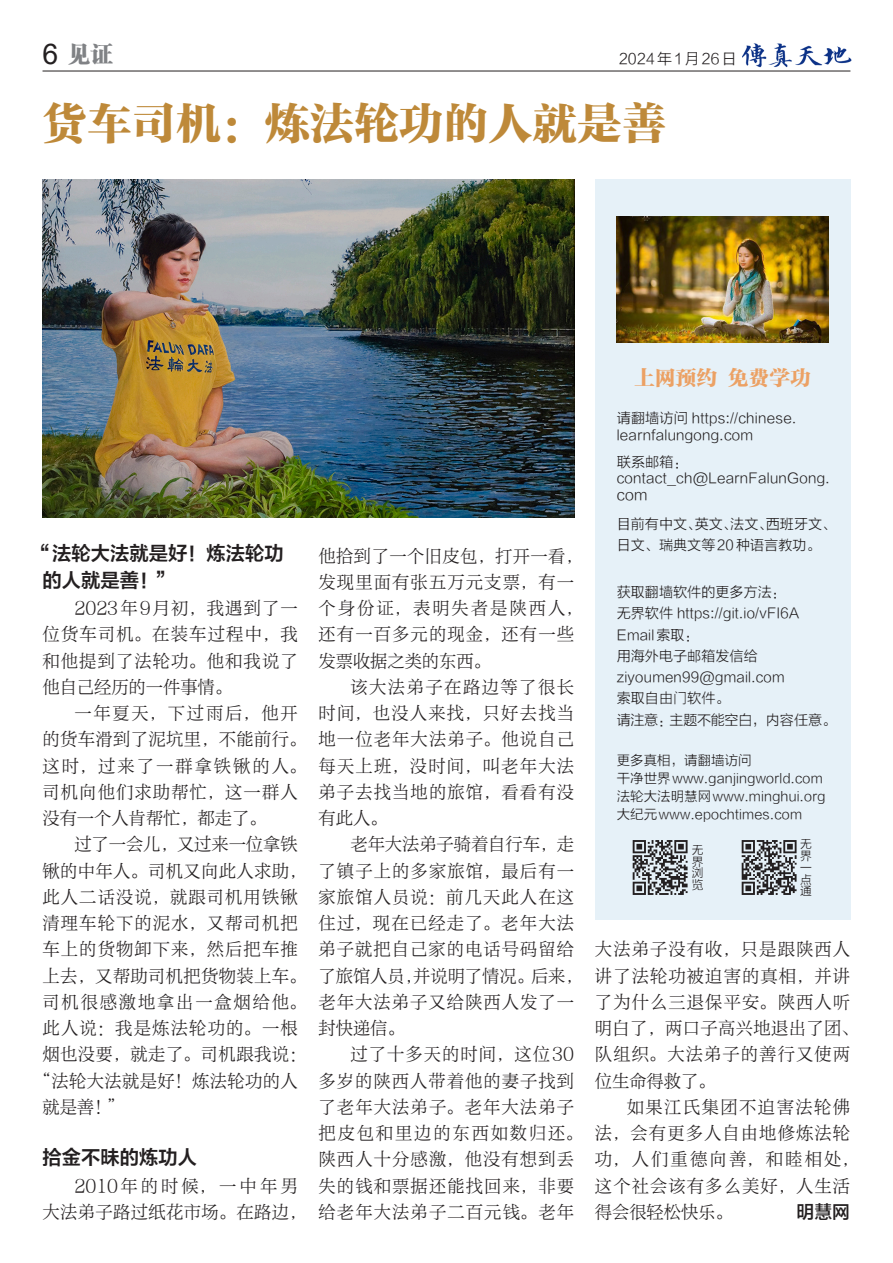
<style>
.page{position:relative;width:893px;height:1263px;background:#fff}
.page>*{position:absolute;margin:0;border:0;box-sizing:border-box;transform-origin:0 0}
.大题目{font:45px "FZTYSK GBK1 0";color:#be8939}
.t1{font:22.5px "FZCSK GBK1 0";color:#808285}
.小题目{font:21px "FZTYSK GBK1 0";color:#eca164}
.小标题-大字{font:19.5px "FZLTZCHK GBK1 0";color:#231f20}
.大题目-2{font:18px "FZLTZHK GBK1 0";color:#231f20}
.正文-大字{font:17.4px/26.2px "FZXYSK GBK1 0";letter-spacing:.07em;color:#231f20}
.正文-大字-2{font:17.4px/26.2px "FZXYSK GBK1 0";letter-spacing:.025em;color:#231f20}
.正文-大字-3{font:17.4px "FZXYSK GBK1 0";letter-spacing:.03em;color:#231f20}
.正文-大字-4{font:17.4px "FZXYSK GBK1 0";letter-spacing:.11em;color:#231f20}
.正文-大字-5{font:17.4px "FZXYSK GBK1 0";color:#231f20}
.图释{font:15px "FZLTXHK";letter-spacing:.125em;color:#231f20}
.图释-2{font:15px "FZLTXHK";color:#231f20}
.大题目-3{font:14.25px "FZLTXHK";color:#231f20}
.图释-3{font:14.25px "FZLTXHK";color:#231f20}
.大题目-4{font:14.25px "FZLTXHK";letter-spacing:-.025em;color:#231f20}
.图释-4{font:13.5px/18px "FZLTXHK";color:#231f20}
.图释-5{font:12px/11.7px "FZLTXHK";color:#231f20;text-align:justify}
.s1{font-family:"Arial";font-size:28.5px;color:#231f20}
</style>
<div class="page">
<hr style="left:43px;top:71px;width:807px;height:1px;background:#231f20">
<img style="left:742px;top:43px;width:110px;height:25px">
<img style="left:43px;top:179px;width:531px;height:338px">
<div style="left:595px;top:179px;width:255px;height:740px;background:#e6f1f8"></div>
<img style="left:616px;top:216px;width:213px;height:127px">
<img style="left:632px;top:840px;width:56px;height:55px">
<img style="left:741px;top:840px;width:56px;height:55px">
<p class="t1" style="left:43px;top:42px;width:72px"><span class="s1">6</span> 见证</p>
<p class="图释" style="left:619px;top:50px;width:119px">2024年1月26日</p>
<p class="大题目" style="left:43px;top:100px;width:625px">货车司机：炼法轮功的人就是善</p>
<p class="小题目" style="left:634px;top:367px;width:178px">上网预约 免费学功</p>
<p class="图释-3" style="left:617px;top:411px;width:181px">请翻墙访问 https://chinese.</p>
<p class="图释-3" style="left:617px;top:427px;width:138px">learnfalungong.com</p>
<p class="小标题-大字" style="left:33px;top:543px;width:252px">“法轮大法就是好！炼法轮功</p>
<p class="小标题-大字" style="left:43px;top:569px;width:132px">的人就是善！”</p>
<p class="正文-大字" style="left:43px;top:595px;width:257px;text-align:justify;text-indent:32px">2023年9月初，我遇到了一位货车司机。在装车过程中，我和他提到了法轮功。他和我说了他自己经历的一件事情。</p>
<p class="正文-大字" style="left:43px;top:700px;width:265px;text-indent:32px">一年夏天，下过雨后，他开的货车滑到了泥坑里，不能前行。这时，过来了一群拿铁锹的人。司机向他们求助帮忙，这一群人没有一个人肯帮忙，都走了。</p>
<p class="正文-大字-5" style="left:74px;top:834px;width:225px">过了一会儿，又过来一位拿铁</p>
<p class="正文-大字-2" style="left:43px;top:858px;width:265px">锹的中年人。司机又向此人求助，</p>
<p class="正文-大字" style="left:43px;top:884px;width:257px">此人二话没说，就跟司机用铁锹</p>
<p class="正文-大字" style="left:43px;top:910px;width:257px">清理车轮下的泥水，又帮司机把</p>
<p class="正文-大字" style="left:43px;top:937px;width:257px">车上的货物卸下来，然后把车推</p>
<p class="正文-大字-2" style="left:43px;top:963px;width:265px">上去，又帮助司机把货物装上车。</p>
<p class="正文-大字-4" style="left:43px;top:992px;width:265px">司机很感激地拿出一盒烟给他。</p>
<p class="正文-大字" style="left:43px;top:1015px;width:257px">此人说：我是炼法轮功的。一根</p>
<p class="正文-大字-3" style="left:43px;top:1044px;width:265px">烟也没要，就走了。司机跟我说：</p>
<p class="正文-大字-2" style="left:34px;top:1068px;width:265px">“法轮大法就是好！炼法轮功的人</p>
<p class="正文-大字" style="left:43px;top:1094px;width:83px">就是善！”</p>
<p class="小标题-大字" style="left:43px;top:1147px;width:156px">拾金不昧的炼功人</p>
<p class="正文-大字-2" style="left:43px;top:1173px;width:265px;text-indent:32px">2010年的时候，一中年男大法弟子路过纸花市场。在路边，</p>
<p class="正文-大字" style="left:319px;top:543px;width:266px">他拾到了一个旧皮包，打开一看，发现里面有张五万元支票，有一个身份证，表明失者是陕西人，还有一百多元的现金，还有一些发票收据之类的东西。</p>
<p class="正文-大字" style="left:319px;top:674px;width:257px;text-align:justify;text-indent:32px">该大法弟子在路边等了很长时间，也没人来找，只好去找当地一位老年大法弟子。他说自己每天上班，没时间，叫老年大法弟子去找当地的旅馆，看看有没有此人。</p>
<p class="正文-大字" style="left:319px;top:832px;width:266px;text-indent:32px">老年大法弟子骑着自行车，走了镇子上的多家旅馆，最后有一家旅馆人员说：前几天此人在这住过，现在已经走了。老年大法弟子就把自己家的电话号码留给了旅馆人员，并说明了情况。后来，老年大法弟子又给陕西人发了一封快递信。</p>
<p class="正文-大字" style="left:319px;top:1042px;width:266px;text-indent:32px">过了十多天的时间，这位30多岁的陕西人带着他的妻子找到了老年大法弟子。老年大法弟子把皮包和里边的东西如数归还。陕西人十分感激，他没有想到丢失的钱和票据还能找回来，非要给老年大法弟子二百元钱。老年</p>
<p class="图释-3" style="left:617px;top:454px;width:73px">联系邮箱：</p>
<p class="图释-3" style="left:617px;top:470px;width:215px">contact_ch@LearnFalunGong.</p>
<p class="图释-2" style="left:617px;top:486px;width:32px">com</p>
<p class="大题目-3" style="left:617px;top:516px;width:221px">目前有中文、英文、法文、西班牙文、</p>
<p class="大题目-3" style="left:617px;top:538px;width:205px">日文、瑞典文等20种语言教功。</p>
<p class="大题目-3" style="left:617px;top:584px;width:171px">获取翻墙软件的更多方法：</p>
<p class="大题目-3" style="left:617px;top:605px;width:184px">无界软件 https://git.io/vFI6A</p>
<p class="大题目-3" style="left:617px;top:627px;width:84px">Email索取：</p>
<p class="大题目-3" style="left:617px;top:648px;width:143px">用海外电子邮箱发信给</p>
<p class="大题目-3" style="left:617px;top:669px;width:170px">ziyoumen99@gmail.com</p>
<p class="大题目-3" style="left:617px;top:690px;width:114px">索取自由门软件。</p>
<p class="大题目-4" style="left:617px;top:712px;width:221px">请注意：主题不能空白，内容任意。</p>
<p class="图释-4" style="left:617px;top:752px;width:136px">更多真相，请翻墙访问</p>
<p class="图释-4" style="left:617px;top:770px;width:208px">干净世界www.ganjingworld.com</p>
<p class="图释-4" style="left:617px;top:788px;width:210px">法轮大法明慧网www.minghui.org大纪元www.epochtimes.com</p>
<p class="图释-5" style="left:692px;top:844px;width:13px">无界浏览</p>
<p class="图释-5" style="left:800px;top:839px;width:13px">无界一点通</p>
<p class="正文-大字" style="left:595px;top:937px;width:265px">大法弟子没有收，只是跟陕西人讲了法轮功被迫害的真相，并讲了为什么三退保平安。陕西人听明白了，两口子高兴地退出了团、队组织。大法弟子的善行又使两位生命得救了。</p>
<p class="正文-大字" style="left:595px;top:1094px;width:265px;text-indent:32px">如果江氏集团不迫害法轮佛法，会有更多人自由地修炼法轮功，人们重德向善，和睦相处，这个社会该有多么美好，人生活得会很轻松快乐。</p>
<p class="大题目-2" style="left:797px;top:1202px;width:55px">明慧网</p>
</div>
